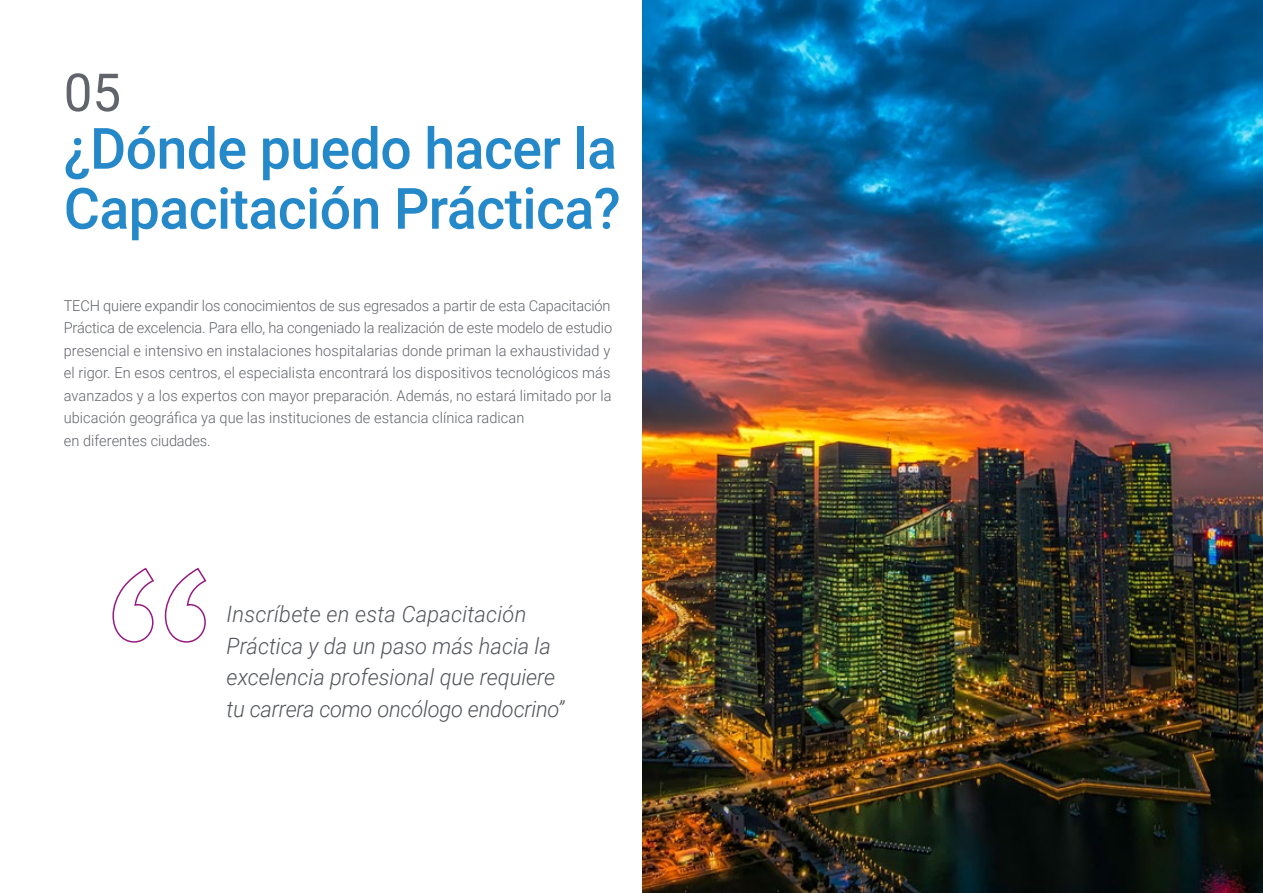
<style>
.page{position:relative;width:1263px;height:893px;background:#fff}
.page>*{position:absolute;margin:0;border:0;box-sizing:border-box;transform-origin:0 0}
.t1{font:500 57px/60px "Roboto";letter-spacing:-.01em;color:#2488c9}
.t2{font:52.5px "Roboto";color:#61646a}
.t3{font:italic 300 22.5px/31.5px "Roboto";color:#52555b}
.t4{font:300 15px/22.5px "Roboto";letter-spacing:.005em;color:#61646a}
</style>
<div class="page">
<svg style="left:112px;top:567px;width:95px;height:76px"></svg>
<img style="left:642px;top:0;width:621px;height:893px">
<h2 class="t2" style="left:64px;top:56px;width:59px">05</h2>
<h1 class="t1" style="left:64px;top:116px;width:558px">¿Dónde puedo hacer la<br>Capacitación Práctica?</h1>
<p class="t4" style="left:64px;top:293px;width:550px">TECH quiere expandir los conocimientos de sus egresados a partir de esta Capacitación Práctica de excelencia. Para ello, ha congeniado la realización de este modelo de estudio presencial e intensivo en instalaciones hospitalarias donde priman la exhaustividad y el rigor. En esos centros, el especialista encontrará los dispositivos tecnológicos más avanzados y a los expertos con mayor preparación. Además, no estará limitado por la ubicación geográfica ya que las instituciones de estancia clínica radican<br>en diferentes ciudades.</p>
<h3 class="t3" style="left:227px;top:598px;width:339px">Inscríbete en esta Capacitación Práctica y da un paso más hacia la excelencia profesional que requiere tu carrera como oncólogo endocrino”</h3>
</div>
